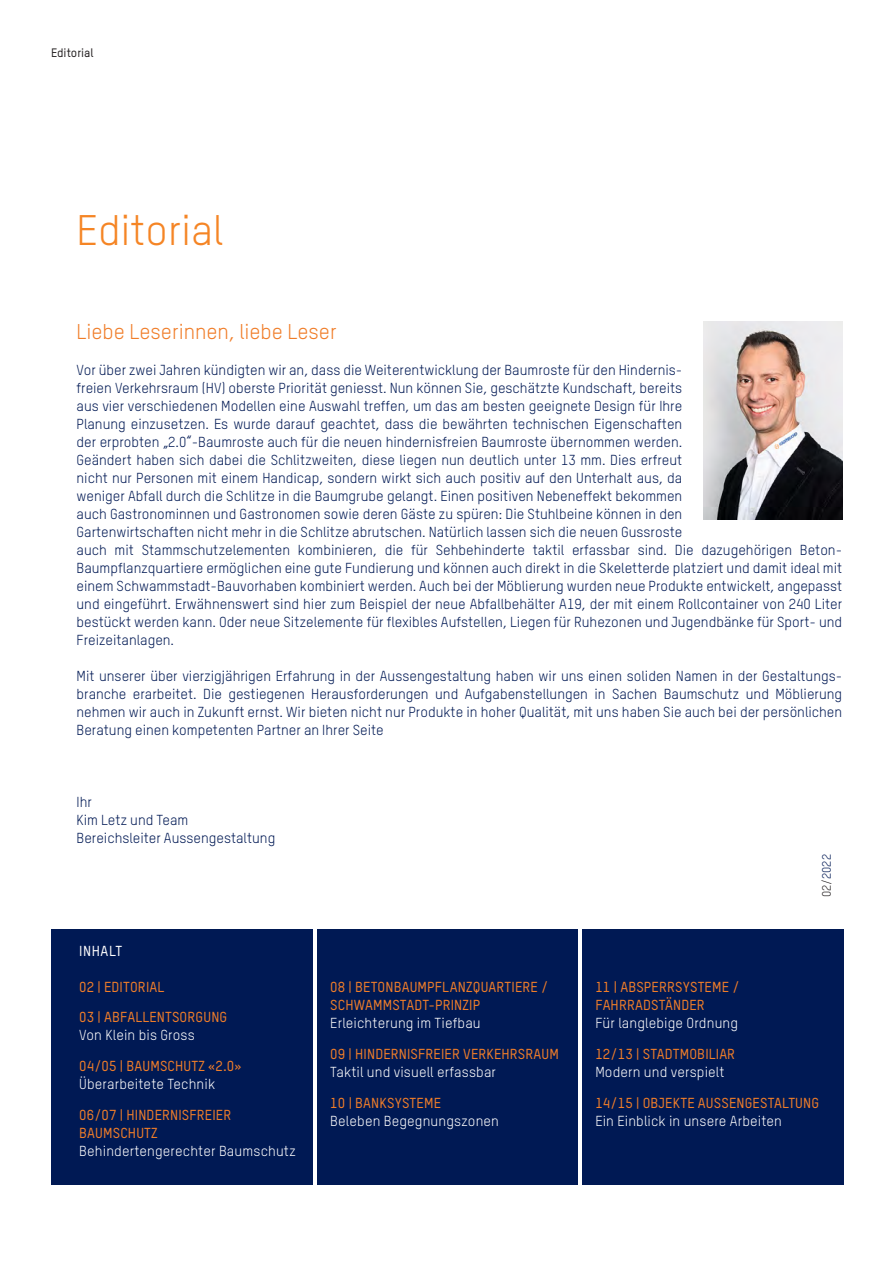
<style>
.page{position:relative;width:893px;height:1263px;background:#fff}
.page>*{position:absolute;margin:0;border:0;box-sizing:border-box;transform-origin:0 0}
.t1{font:42px "TSTARHB";color:#f58525}
.t2{font:21px "TSTARHB";color:#f07d29}
.t3{font:14.25px/18px "TSTARHB";color:#001954}
.t4{font:500 14.25px/18px "TSTARHB";letter-spacing:.01em;color:#f07d29}
.t5{font:14.25px "TSTARHB";letter-spacing:.01em;color:#fff}
.t6{font:500 14.25px "TSTARHB";letter-spacing:.04em;color:#fff}
.t7{font:500 12px "TSTARHB";color:#231f20}
.t8{font:12px "TSTARHB";color:#001954}
.s1{color:#231f20}
</style>
<div class="page">
<div style="left:51px;top:930px;width:262px;height:255px;background:#001954"></div>
<div style="left:317px;top:930px;width:260px;height:255px;background:#001954"></div>
<div style="left:582px;top:930px;width:261px;height:255px;background:#001954"></div>
<img style="left:704px;top:322px;width:138px;height:197px">
<p class="t7" style="left:51px;top:45px;width:44px">Editorial</p>
<h1 class="t1" style="left:77px;top:205px;width:148px">Editorial</h1>
<h2 class="t2" style="left:77px;top:319px;width:262px">Liebe Leserinnen, liebe Leser</h2>
<p class="t3" style="left:77px;top:361px;width:767px">Vor über zwei Jahren kündigten wir an, dass die Weiterentwicklung der Baumroste für den Hindernis-<br>freien Verkehrsraum (HV) oberste Priorität geniesst. Nun können Sie, geschätzte Kundschaft, bereits<br>aus vier verschiedenen Modellen eine Auswahl treffen, um das am besten geeignete Design für Ihre<br>Planung einzusetzen. Es wurde darauf geachtet, dass die bewährten technischen Eigenschaften<br>der erprobten „2.0“-Baumroste auch für die neuen hindernisfreien Baumroste übernommen werden.<br>Geändert haben sich dabei die Schlitzweiten, diese liegen nun deutlich unter 13 mm. Dies erfreut<br>nicht nur Personen mit einem Handicap, sondern wirkt sich auch positiv auf den Unterhalt aus, da<br>weniger Abfall durch die Schlitze in die Baumgrube gelangt. Einen positiven Nebeneffekt bekommen<br>auch Gastronominnen und Gastronomen sowie deren Gäste zu spüren: Die Stuhlbeine können in den<br>Gartenwirtschaften nicht mehr in die Schlitze abrutschen. Natürlich lassen sich die neuen Gussroste<br>auch mit Stammschutzelementen kombinieren, die für Sehbehinderte taktil erfassbar sind. Die dazugehörigen Beton-Baumpflanzquartiere ermöglichen eine gute Fundierung und können auch direkt in die Skeletterde platziert und damit ideal mit einem Schwammstadt-Bauvorhaben kombiniert werden. Auch bei der Möblierung wurden neue Produkte entwickelt, angepasst und eingeführt. Erwähnenswert sind hier zum Beispiel der neue Abfallbehälter A19, der mit einem Rollcontainer von 240 Liter bestückt werden kann. Oder neue Sitzelemente für flexibles Aufstellen, Liegen für Ruhezonen und Jugendbänke für Sport- und Freizeitanlagen.</p>
<p class="t3" style="left:77px;top:667px;width:767px;text-align:justify">Mit unserer über vierzigjährigen Erfahrung in der Aussengestaltung haben wir uns einen soliden Namen in der Gestaltungs&shy;branche erarbeitet. Die gestiegenen Herausforderungen und Aufgabenstellungen in Sachen Baumschutz und Möblierung nehmen wir auch in Zukunft ernst. Wir bieten nicht nur Produkte in hoher Qualität, mit uns haben Sie auch bei der persönlichen Beratung einen kompetenten Partner an Ihrer Seite</p>
<p class="t3" style="left:77px;top:793px;width:200px">Ihr<br>Kim Letz und Team<br>Bereichsleiter Aussengestaltung</p>
<p class="t6" style="left:79px;top:942px;width:45px">INHALT</p>
<p class="t4" style="left:79px;top:971px;width:150px;line-height:30.8px">02 | EDITORIAL<br>03 | ABFALLENTSORGUNG</p>
<p class="t5" style="left:79px;top:1026px;width:117px">Von Klein bis Gross</p>
<p class="t4" style="left:79px;top:1057px;width:164px">04/05 | BAUMSCHUTZ «2.0»</p>
<p class="t5" style="left:79px;top:1075px;width:137px">Überarbeitete Technik</p>
<p class="t4" style="left:79px;top:1105px;width:154px">06/07 | HINDERNISFREIER<br>BAUMSCHUTZ</p>
<p class="t5" style="left:79px;top:1142px;width:218px">Behindertengerechter Baumschutz</p>
<p class="t4" style="left:330px;top:978px;width:219px">08 | BETONBAUMPFLANZQUARTIERE /<br>SCHWAMMSTADT-PRINZIP</p>
<p class="t5" style="left:330px;top:1015px;width:152px">Erleichterung im Tiefbau</p>
<p class="t4" style="left:330px;top:1045px;width:230px">09 | HINDERNISFREIER VERKEHRSRAUM</p>
<p class="t5" style="left:330px;top:1063px;width:167px">Taktil und visuell erfassbar</p>
<p class="t4" style="left:330px;top:1094px;width:112px">10 | BANKSYSTEME</p>
<p class="t5" style="left:330px;top:1112px;width:170px">Beleben Begegnungszonen</p>
<p class="t8" style="left:819px;top:897px;width:45px;rotate:-90deg"><span class="s1">02/</span>2022</p>
<p class="t4" style="left:595px;top:978px;width:146px">11 | ABSPERRSYSTEME /<br>FAHRRADSTÄNDER</p>
<p class="t5" style="left:595px;top:1015px;width:144px">Für langlebige Ordnung</p>
<p class="t4" style="left:595px;top:1045px;width:141px">12/13 | STADTMOBILIAR</p>
<p class="t5" style="left:595px;top:1063px;width:131px">Modern und verspielt</p>
<p class="t4" style="left:595px;top:1093px;width:225px">14/15 | OBJEKTE AUSSENGESTALTUNG</p>
<p class="t5" style="left:595px;top:1112px;width:188px">Ein Einblick in unsere Arbeiten</p>
</div>
